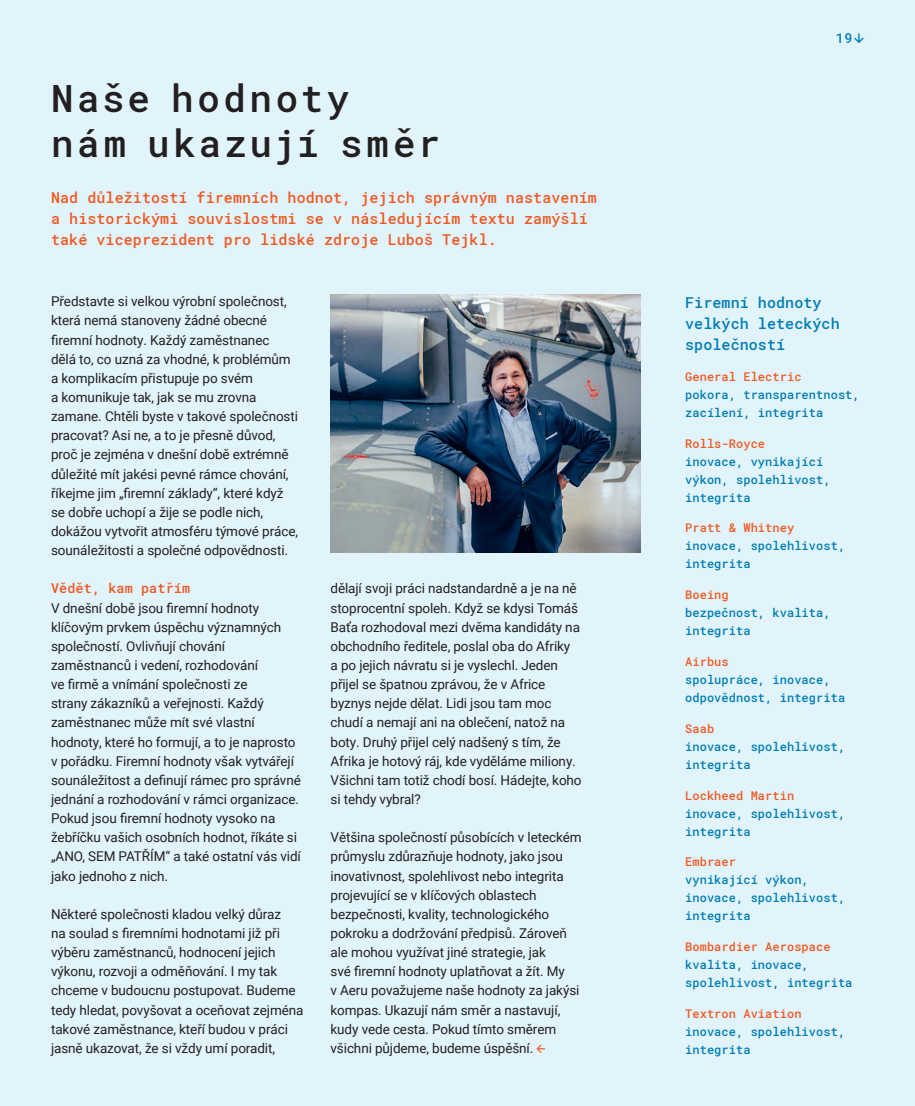
<style>
.page{position:relative;width:915px;height:1106px;background:#fff}
.page>*{position:absolute;margin:0;border:0;box-sizing:border-box;transform-origin:0 0}
.t1{font:500 37.5px/45px "Roboto Mono";letter-spacing:.09em;color:#231f20}
.Otazka{font:500 15px/21px "Roboto Mono";letter-spacing:.005em;color:#f15921}
.Otazka-2{font:500 15px/21px "Roboto Mono";letter-spacing:.005em;color:#007db5}
.TXT{font:13.5px/19.2px "Roboto";letter-spacing:-.01em;color:#231f20}
.TXT-2{font:500 13.5px "Roboto Mono";letter-spacing:.005em;color:#f15921}
.Pagina_rubrika{font:500 13.5px "Roboto Mono";color:#007db5}
.Otazka-3{font:500 12px/18px "Roboto Mono";letter-spacing:.005em;color:#007db5}
.s1{font-family:"Vafle Picto";font-size:12px;color:#f15921}
.s2{font-family:"Vafle Picto";font-weight:400}
.s3{color:#f15921}
</style>
<div class="page">
<div style="left:0;top:0;width:914px;height:1106px;background:#e1f4fc"></div>
<img style="left:330px;top:294px;width:310px;height:259px">
<p class="t1" style="left:51px;top:74px;width:390px">Naše hodnoty<br>nám ukazují směr</p>
<p class="Otazka" style="left:51px;top:186px;width:547px">Nad důležitostí firemních hodnot, jejich správným nastavením a historickými souvislostmi se v následujícím textu zamýšlí také viceprezident pro lidské zdroje Luboš Tejkl.</p>
<p class="TXT" style="left:51px;top:291px;width:248px">Představte si velkou výrobní společnost, která nemá stanoveny žádné obecné firemní hodnoty. Každý zaměstnanec<br>dělá to, co uzná za vhodné, k problémům a komplikacím přistupuje po svém<br>a komunikuje tak, jak se mu zrovna zamane. Chtěli byste v takové společnosti pracovat? Asi ne, a to je přesně důvod, proč je zejména v dnešní době extrémně důležité mít jakési pevné rámce chování, říkejme jim „firemní základy“, které když se dobře uchopí a žije se podle nich, dokážou vytvořit atmosféru týmové práce, sounáležitosti a společné odpovědnosti.</p>
<p class="TXT-2" style="left:51px;top:579px;width:140px">Vědět, kam patřím</p>
<p class="TXT" style="left:51px;top:597px;width:251px">V dnešní době jsou firemní hodnoty klíčovým prvkem úspěchu významných společností. Ovlivňují chování zaměstnanců i vedení, rozhodování<br>ve firmě a vnímání společnosti ze<br>strany zákazníků a veřejnosti. Každý zaměstnanec může mít své vlastní hodnoty, které ho formují, a to je naprosto v pořádku. Firemní hodnoty však vytvářejí sounáležitost a definují rámec pro správné jednání a rozhodování v rámci organizace.<br>Pokud jsou firemní hodnoty vysoko na žebříčku vašich osobních hodnot, říkáte si „ANO, SEM PATŘÍM“ a také ostatní vás vidí jako jednoho z nich.</p>
<p class="TXT" style="left:51px;top:904px;width:254px">Některé společnosti kladou velký důraz<br>na soulad s firemními hodnotami již při výběru zaměstnanců, hodnocení jejich výkonu, rozvoji a odměňování. I my tak chceme v budoucnu postupovat. Budeme tedy hledat, povyšovat a oceňovat zejména takové zaměstnance, kteří budou v práci jasně ukazovat, že si vždy umí poradit,</p>
<p class="TXT" style="left:330px;top:578px;width:252px">dělají svoji práci nadstandardně a je na ně stoprocentní spoleh. Když se kdysi Tomáš Baťa rozhodoval mezi dvěma kandidáty na obchodního ředitele, poslal oba do Afriky<br>a po jejich návratu si je vyslechl. Jeden přijel se špatnou zprávou, že v Africe byznys nejde dělat. Lidi jsou tam moc chudí a nemají ani na oblečení, natož na boty. Druhý přijel celý nadšený s tím, že Afrika je hotový ráj, kde vyděláme miliony.<br>Všichni tam totiž chodí bosí. Hádejte, koho si tehdy vybral?</p>
<p class="TXT" style="left:330px;top:827px;width:253px">Většina společností působících v leteckém průmyslu zdůrazňuje hodnoty, jako jsou inovativnost, spolehlivost nebo integrita projevující se v klíčových oblastech bezpečnosti, kvality, technologického pokroku a dodržování předpisů. Zároveň ale mohou využívat jiné strategie, jak<br>své firemní hodnoty uplatňovat a žít. My<br>v Aeru považujeme naše hodnoty za jakýsi kompas. Ukazují nám směr a nastavují, kudy vede cesta. Pokud tímto směrem všichni půjdeme, budeme úspěšní. <span class="s1">!</span></p>
<p class="Pagina_rubrika" style="left:835px;top:29px;width:29px">19<span class="s2">$</span></p>
<p class="Otazka-2" style="left:685px;top:291px;width:156px">Firemní hodnoty velkých leteckých společností</p>
<p class="Otazka-3" style="left:685px;top:367px;width:176px"><span class="s3">General Electric<br></span>pokora, transparentnost, zacílení, integrita</p>
<p class="Otazka-3" style="left:685px;top:434px;width:147px"><span class="s3">Rolls-Royce<br></span>inovace, vynikající výkon, spolehlivost, integrita</p>
<p class="Otazka-3" style="left:685px;top:518px;width:161px"><span class="s3">Pratt &amp; Whitney </span>inovace, spolehlivost, integrita</p>
<p class="Otazka-3" style="left:685px;top:585px;width:147px"><span class="s3">Boeing<br></span>bezpečnost, kvalita, integrita</p>
<p class="Otazka-3" style="left:685px;top:652px;width:161px"><span class="s3">Airbus<br></span>spolupráce, inovace, odpovědnost, integrita</p>
<p class="Otazka-3" style="left:685px;top:719px;width:161px"><span class="s3">Saab<br></span>inovace, spolehlivost, integrita</p>
<p class="Otazka-3" style="left:685px;top:785px;width:161px"><span class="s3">Lockheed Martin </span>inovace, spolehlivost, integrita</p>
<p class="Otazka-3" style="left:685px;top:852px;width:161px"><span class="s3">Embraer<br></span>vynikající výkon, inovace, spolehlivost, integrita</p>
<p class="Otazka-3" style="left:685px;top:937px;width:169px"><span class="s3">Bombardier Aerospace </span>kvalita, inovace, spolehlivost, integrita</p>
<p class="Otazka-3" style="left:685px;top:1004px;width:161px"><span class="s3">Textron Aviation </span>inovace, spolehlivost, integrita</p>
</div>
